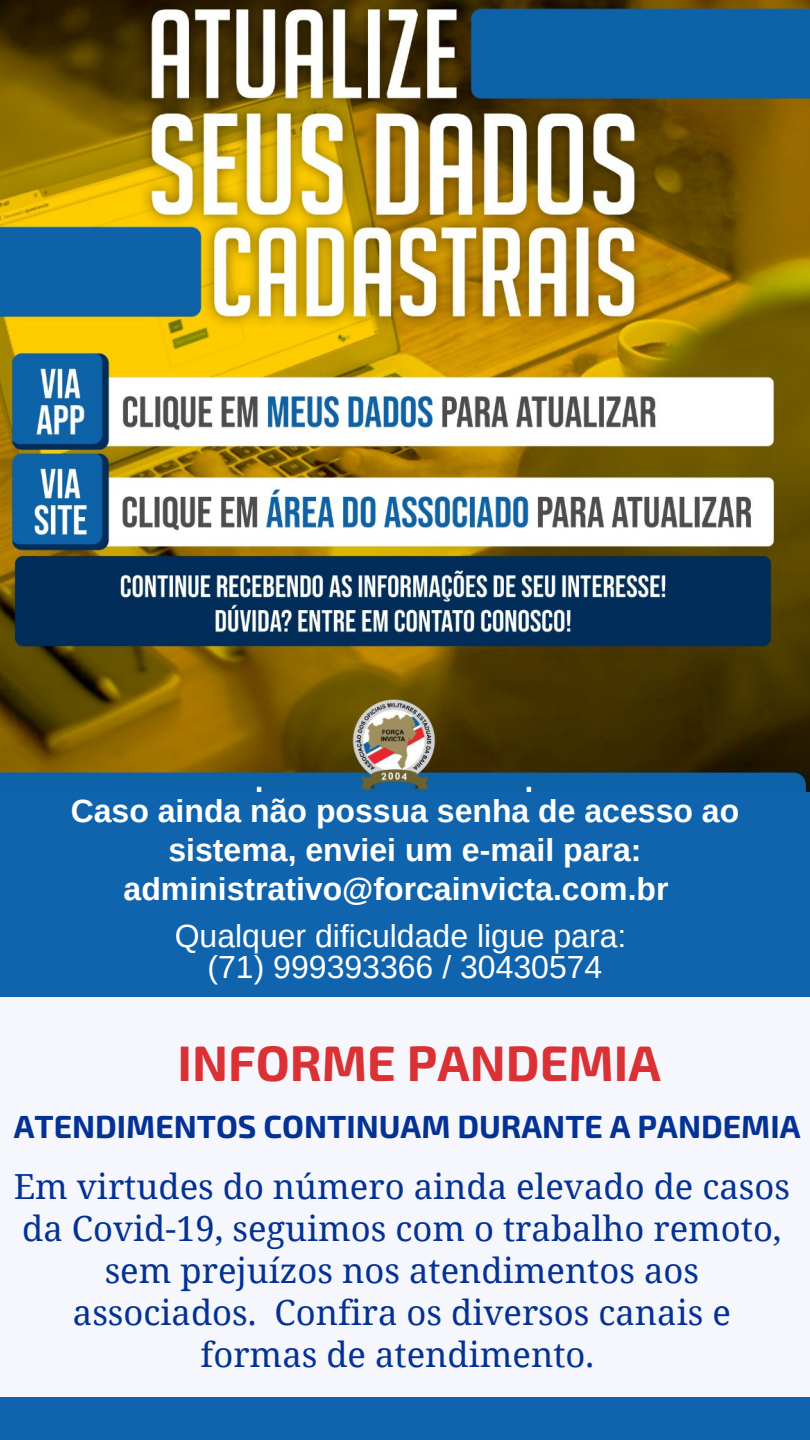
<style>
.page{position:relative;width:810px;height:1440px;background:#1064ad}
.page>*{position:absolute;margin:0;border:0;box-sizing:border-box;transform-origin:0 0}
.t1{font:700 49.9px "Exo 2";color:#da3135}
.t2{font:34.6px/42px "Noto Serif";color:#033294;text-align:center}
.t3{font:700 32px/39px "Arimo";color:#fff;text-align:center}
.t4{font:32px "Arimo";color:#fff}
.t5{font:700 32px "Exo 2";color:#033294}
</style>
<div class="page">
<img style="left:0;top:0;width:810px;height:791px">
<div style="left:0;top:998px;width:810px;height:399px;background:#f6f6fd"></div>
<p class="t3" style="left:71px;top:791px;width:670px">Caso ainda não possua senha de acesso ao sistema, enviei um e-mail para: administrativo@forcainvicta.com.br</p>
<p class="t4" style="left:175px;top:918px;width:453px">Qualquer dificuldade ligue para:</p>
<p class="t4" style="left:208px;top:949px;width:396px">(71) 999393366 / 30430574</p>
<p class="t1" style="left:178px;top:1031px;width:485px">INFORME PANDEMIA</p>
<p class="t5" style="left:14px;top:1106px;width:788px">ATENDIMENTOS CONTINUAM DURANTE A PANDEMIA</p>
<p class="t2" style="left:14px;top:1165px;width:778px">Em virtudes do número ainda elevado de casos da Covid-19, seguimos com o trabalho remoto, sem prejuízos nos atendimentos aos associados. Confira os diversos canais e formas de atendimento.</p>
</div>
